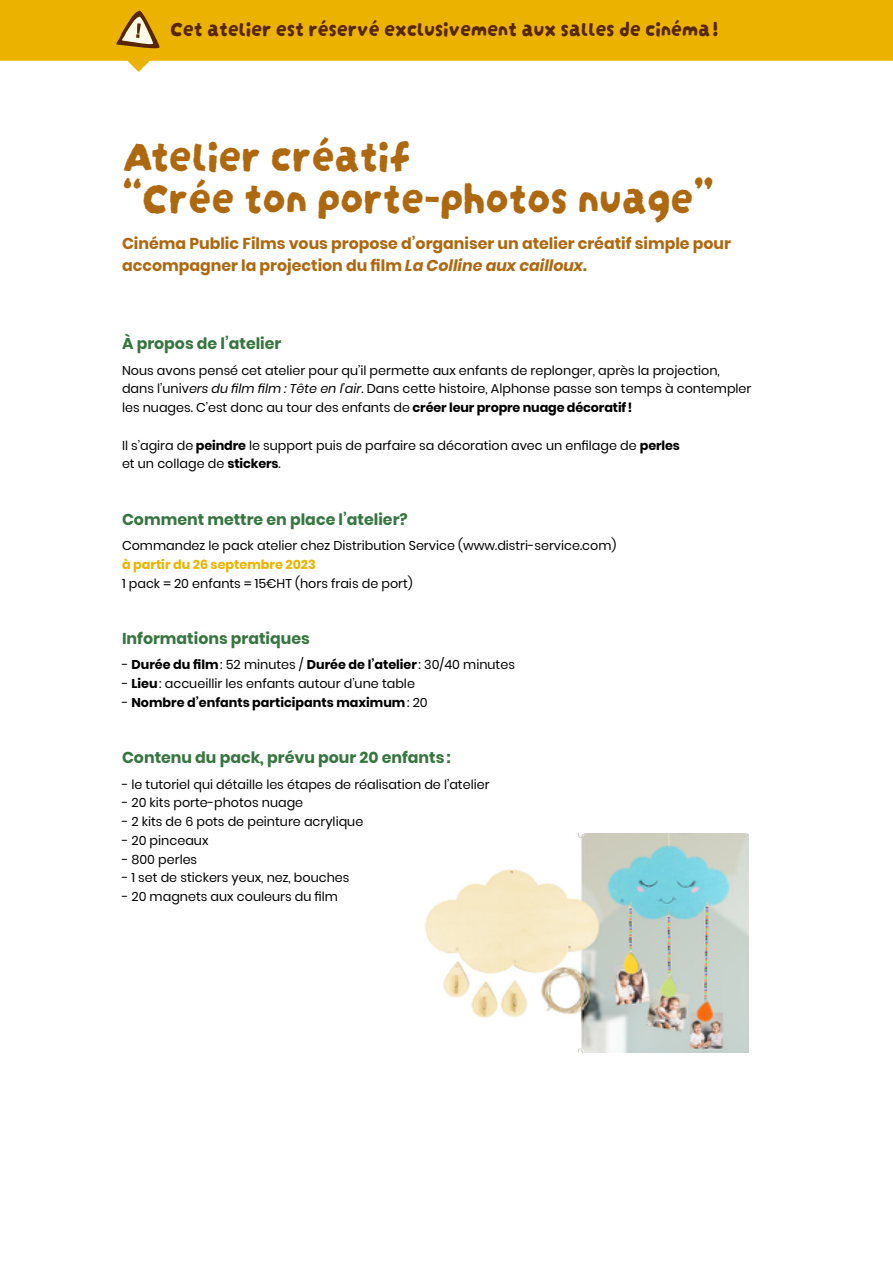
<style>
.page{position:relative;width:893px;height:1263px;background:#fff}
.page>*{position:absolute;margin:0;border:0;box-sizing:border-box;transform-origin:0 0}
.t1{font:46.5px/42px "Darumadrop One";letter-spacing:-.02em;color:#ae6810}
.t2{font:22.05px "Darumadrop One";letter-spacing:-.02em;color:#582702}
.t3{font:700 15.75px/21.8px "Poppins";color:#ae6810}
.t4{font:700 15.75px "Poppins";color:#377640}
.t5{font:12.75px/18.8px "Poppins";color:#000}
.t6{font:700 12.75px "Poppins";color:#000}
.t7{font:700 12.75px "Poppins";color:#ebb300}
.s1{font-style:italic}
.s2{font-weight:700}
.s3{font-weight:400}
</style>
<div class="page">
<svg style="left:0;top:0;width:893px;height:72px;fill:#ebb300"></svg>
<svg style="left:115px;top:10px;width:45px;height:39px;background:#c69d3b"></svg>
<img style="left:425px;top:833px;width:323px;height:220px">
<h2 class="t2" style="left:170px;top:11px;width:550px">Cet atelier est réservé exclusivement aux salles de cinéma!</h2>
<h1 class="t1" style="left:122px;top:129px;width:594px">Atelier créatif<br>“Crée ton porte-photos nuage”</h1>
<p class="t3" style="left:122px;top:233px;width:610px">Cinéma Public Films vous propose d’organiser un atelier créatif simple pour accompagner la projection du film <span class="s1">La Colline aux cailloux</span>.</p>
<p class="t4" style="left:122px;top:332px;width:161px">À propos de l’atelier</p>
<p class="t5" style="left:122px;top:361px;width:631px">Nous avons pensé cet atelier pour qu’il permette aux enfants de replonger, après la projection, dans l’univ<span class="s1">ers du film film : Tête en l’air</span>. Dans cette histoire, Alphonse passe son temps à contempler les nuages. C’est donc au tour des enfants de <span class="s2">créer leur propre nuage décoratif!</span></p>
<p class="t5" style="left:122px;top:436px;width:559px">Il s’agira de <span class="s2">peindre</span> le support puis de parfaire sa décoration avec un enfilage de <span class="s2">perles </span>et un collage de <span class="s2">stickers</span>.</p>
<p class="t4" style="left:122px;top:508px;width:287px">Comment mettre en place l’atelier?</p>
<p class="t5" style="left:122px;top:536px;width:496px">Commandez le pack atelier chez Distribution Service (www.distri-service.com)</p>
<p class="t7" style="left:122px;top:555px;width:195px">à partir du 26 septembre 2023</p>
<p class="t5" style="left:122px;top:574px;width:292px">1 pack = 20 enfants = 15€HT (hors frais de port)</p>
<p class="t4" style="left:122px;top:627px;width:189px">Informations pratiques</p>
<p class="t6" style="left:122px;top:656px;width:394px"><span class="s3">-</span> Durée du film<span class="s3">: 52 minutes /</span> Durée de l’atelier <span class="s3">: 30/40 minutes</span></p>
<p class="t5" style="left:122px;top:674px;width:294px">- <span class="s2">Lieu</span>: accueillir les enfants autour d’une table</p>
<p class="t6" style="left:122px;top:693px;width:307px"><span class="s3">-</span> Nombre d’enfants participants maximum<span class="s3">: 20</span></p>
<p class="t4" style="left:122px;top:746px;width:330px">Contenu du pack, prévu pour 20 enfants:</p>
<p class="t5" style="left:122px;top:775px;width:369px">- le tutoriel qui détaille les étapes de réalisation de l’atelier</p>
<p class="t5" style="left:122px;top:793px;width:183px">- 20 kits porte-photos nuage</p>
<p class="t5" style="left:122px;top:812px;width:243px">- 2 kits de 6 pots de peinture acrylique</p>
<p class="t5" style="left:122px;top:831px;width:88px">- 20 pinceaux</p>
<p class="t5" style="left:122px;top:850px;width:77px">- 800 perles</p>
<p class="t5" style="left:122px;top:868px;width:229px">- 1 set de stickers yeux, nez, bouches</p>
<p class="t5" style="left:122px;top:887px;width:217px">- 20 magnets aux couleurs du film</p>
</div>
